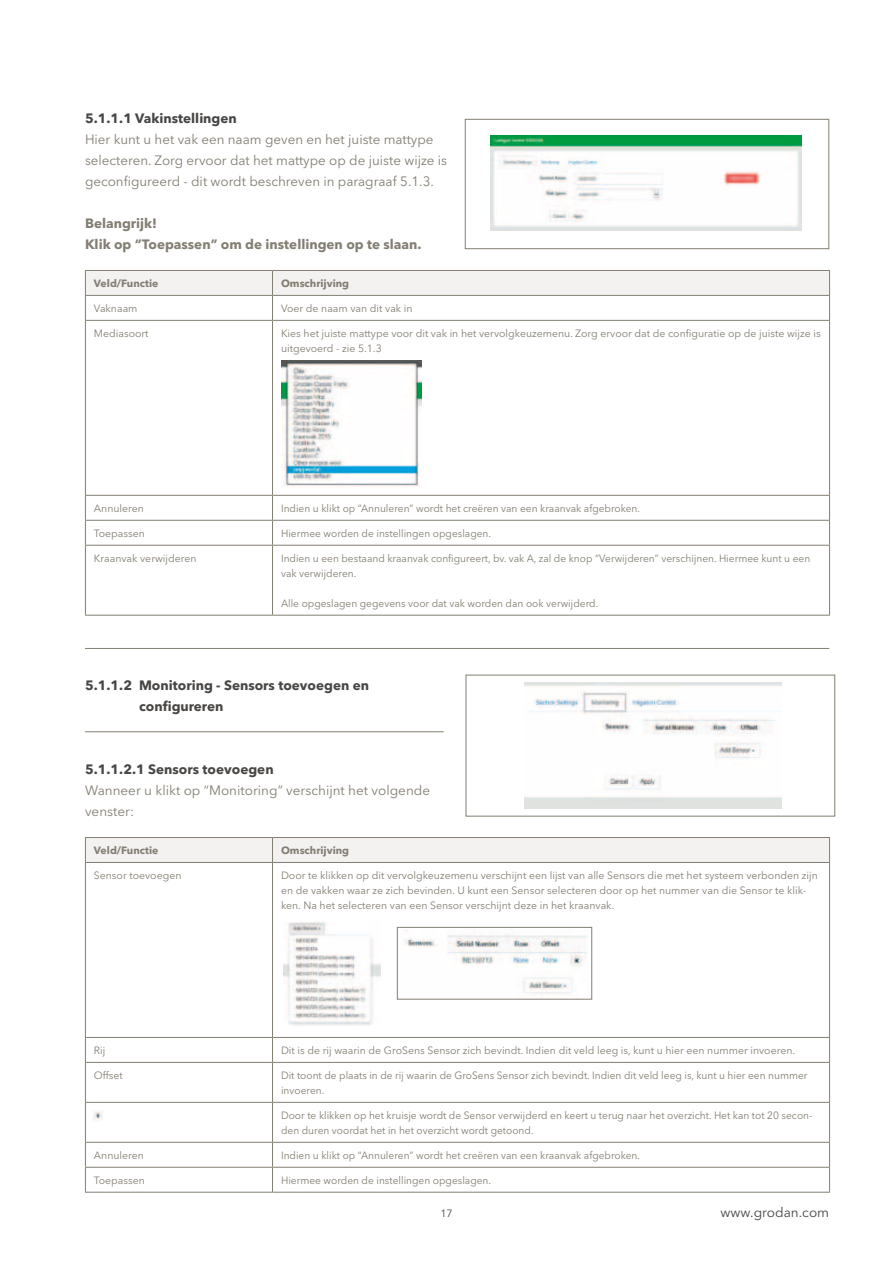
<style>
.page{position:relative;width:893px;height:1263px;background:#fff}
.page>*{position:absolute;margin:0;border:0;box-sizing:border-box;transform-origin:0 0}
.t1{font:13.5px/21px "Avenir Next LT Pro";color:#837e72}
.t2{font:700 13.5px/21px "Avenir Next LT Pro";color:#484644}
.t3{font:700 13.5px/21px "Avenir Next LT Pro";color:#837e72}
.t4{font:13.5px "Avenir Next LT Pro";color:#484644}
.t5{font:10.5px/15px "Avenir Next LT Pro";color:#837e72}
.t6{font:700 10.5px "Avenir Next LT Pro";color:#837e72}
.t7{font:10.5px "Avenir Next LT Pro";color:#484644}
</style>
<div class="page">
<img style="left:491px;top:136px;width:311px;height:94px">
<div style="left:465px;top:119px;width:364px;height:130px;border:1px solid #837e72"></div>
<hr style="left:85px;top:648px;width:744px;height:1px;background:#837e72">
<hr style="left:85px;top:731px;width:359px;height:1px;background:#837e72">
<svg style="left:85px;top:270px;width:745px;height:50px"></svg>
<hr style="left:85px;top:320px;width:188px;height:1px;background:#837e72">
<hr style="left:85px;top:321px;width:1px;height:174px;background:#837e72">
<hr style="left:273px;top:320px;width:557px;height:1px;background:#837e72">
<hr style="left:272px;top:321px;width:1px;height:174px;background:#837e72">
<hr style="left:829px;top:321px;width:1px;height:174px;background:#837e72">
<hr style="left:85px;top:495px;width:188px;height:1px;background:#837e72">
<hr style="left:273px;top:495px;width:557px;height:1px;background:#837e72">
<hr style="left:85px;top:520px;width:188px;height:1px;background:#837e72">
<svg style="left:85px;top:496px;width:1px;height:49px"></svg>
<hr style="left:273px;top:520px;width:557px;height:1px;background:#837e72">
<svg style="left:272px;top:496px;width:1px;height:49px"></svg>
<svg style="left:829px;top:496px;width:1px;height:49px"></svg>
<hr style="left:85px;top:545px;width:188px;height:1px;background:#837e72">
<hr style="left:85px;top:546px;width:1px;height:69px;background:#837e72">
<hr style="left:273px;top:545px;width:557px;height:1px;background:#837e72">
<hr style="left:272px;top:546px;width:1px;height:69px;background:#837e72">
<hr style="left:829px;top:546px;width:1px;height:69px;background:#837e72">
<hr style="left:85px;top:615px;width:188px;height:1px;background:#837e72">
<hr style="left:273px;top:615px;width:557px;height:1px;background:#837e72">
<div style="left:85px;top:837px;width:745px;height:25px;background:#f3f2f1"></div>
<hr style="left:85px;top:862px;width:188px;height:1px;background:#837e72">
<hr style="left:85px;top:863px;width:1px;height:174px;background:#837e72">
<hr style="left:273px;top:862px;width:557px;height:1px;background:#837e72">
<hr style="left:272px;top:863px;width:1px;height:174px;background:#837e72">
<hr style="left:829px;top:863px;width:1px;height:174px;background:#837e72">
<hr style="left:85px;top:1037px;width:188px;height:1px;background:#837e72">
<svg style="left:85px;top:1038px;width:1px;height:24px"></svg>
<hr style="left:273px;top:1037px;width:557px;height:1px;background:#837e72">
<svg style="left:272px;top:1038px;width:1px;height:24px"></svg>
<svg style="left:829px;top:1038px;width:1px;height:24px"></svg>
<hr style="left:85px;top:1062px;width:188px;height:1px;background:#837e72">
<hr style="left:85px;top:1063px;width:1px;height:39px;background:#837e72">
<hr style="left:273px;top:1062px;width:557px;height:1px;background:#837e72">
<hr style="left:272px;top:1063px;width:1px;height:39px;background:#837e72">
<hr style="left:829px;top:1063px;width:1px;height:39px;background:#837e72">
<hr style="left:85px;top:1102px;width:188px;height:1px;background:#837e72">
<hr style="left:85px;top:1103px;width:1px;height:39px;background:#837e72">
<hr style="left:273px;top:1102px;width:557px;height:1px;background:#837e72">
<hr style="left:272px;top:1103px;width:1px;height:39px;background:#837e72">
<hr style="left:829px;top:1103px;width:1px;height:39px;background:#837e72">
<hr style="left:85px;top:1142px;width:188px;height:1px;background:#837e72">
<hr style="left:273px;top:1142px;width:557px;height:1px;background:#837e72">
<hr style="left:85px;top:1167px;width:188px;height:1px;background:#837e72">
<svg style="left:85px;top:1143px;width:1px;height:49px"></svg>
<hr style="left:273px;top:1167px;width:557px;height:1px;background:#837e72">
<svg style="left:272px;top:1143px;width:1px;height:49px"></svg>
<svg style="left:829px;top:1143px;width:1px;height:49px"></svg>
<hr style="left:85px;top:1192px;width:188px;height:1px;background:#837e72">
<hr style="left:273px;top:1192px;width:557px;height:1px;background:#837e72">
<img style="left:282px;top:360px;width:139px;height:126px">
<img style="left:524px;top:682px;width:257px;height:126px">
<div style="left:466px;top:675px;width:369px;height:141px;border:1px solid #837e72"></div>
<img style="left:283px;top:922px;width:98px;height:104px">
<img style="left:404px;top:929px;width:183px;height:66px">
<div style="left:397px;top:927px;width:195px;height:72px;border:1px solid #837e72"></div>
<svg style="left:93px;top:1110px;width:10px;height:11px"></svg>
<p class="t2" style="left:85px;top:108px;width:153px">5.1.1.1 Vakinstellingen</p>
<p class="t1" style="left:85px;top:129px;width:364px">Hier kunt u het vak een naam geven en het juiste mattype selecteren. Zorg ervoor dat het mattype op de juiste wijze is geconfigureerd - dit wordt beschreven in paragraaf 5.1.3.</p>
<p class="t3" style="left:85px;top:213px;width:338px">Belangrijk!<br>Klik op “Toepassen” om de instellingen op te slaan.</p>
<p class="t6" style="left:94px;top:277px;width:66px">Veld/Functie</p>
<p class="t6" style="left:281px;top:277px;width:70px">Omschrijving</p>
<p class="t5" style="left:94px;top:301px;width:45px">Vaknaam</p>
<p class="t5" style="left:281px;top:301px;width:133px">Voer de naam van dit vak in</p>
<p class="t5" style="left:94px;top:326px;width:56px">Mediasoort</p>
<p class="t5" style="left:281px;top:326px;width:541px">Kies het juiste mattype voor dit vak in het vervolgkeuzemenu. Zorg ervoor dat de configuratie op de juiste wijze is uitgevoerd - zie 5.1.3</p>
<p class="t5" style="left:94px;top:501px;width:52px">Annuleren</p>
<p class="t5" style="left:281px;top:501px;width:361px">Indien u klikt op “Annuleren” wordt het creëren van een kraanvak afgebroken.</p>
<p class="t5" style="left:94px;top:525px;width:53px">Toepassen</p>
<p class="t5" style="left:281px;top:525px;width:212px">Hiermee worden de instellingen opgeslagen.</p>
<p class="t5" style="left:94px;top:550px;width:104px">Kraanvak verwijderen</p>
<p class="t5" style="left:281px;top:550px;width:531px">Indien u een bestaand kraanvak configureert, bv. vak A, zal de knop “Verwijderen” verschijnen. Hiermee kunt u een vak verwijderen.</p>
<p class="t5" style="left:281px;top:595px;width:319px">Alle opgeslagen gegevens voor dat vak worden dan ook verwijderd.</p>
<p class="t2" style="left:139px;top:675px;width:232px;text-indent:-54px">5.1.1.2 Monitoring - Sensors toevoegen en configureren</p>
<p class="t2" style="left:85px;top:759px;width:190px">5.1.1.2.1 Sensors toevoegen</p>
<p class="t1" style="left:85px;top:780px;width:347px">Wanneer u klikt op “Monitoring” verschijnt het volgende venster:</p>
<p class="t6" style="left:94px;top:844px;width:66px">Veld/Functie</p>
<p class="t6" style="left:281px;top:844px;width:70px">Omschrijving</p>
<p class="t5" style="left:94px;top:868px;width:89px">Sensor toevoegen</p>
<p class="t5" style="left:281px;top:868px;width:538px">Door te klikken op dit vervolgkeuzemenu verschijnt een lijst van alle Sensors die met het systeem verbonden zijn en de vakken waar ze zich bevinden. U kunt een Sensor selecteren door op het nummer van die Sensor te klik&shy;ken. Na het selecteren van een Sensor verschijnt deze in het kraanvak.</p>
<p class="t5" style="left:94px;top:1043px;width:13px">Rij</p>
<p class="t5" style="left:281px;top:1043px;width:516px">Dit is de rij waarin de GroSens Sensor zich bevindt. Indien dit veld leeg is, kunt u hier een nummer invoeren.</p>
<p class="t5" style="left:94px;top:1068px;width:30px">Offset</p>
<p class="t5" style="left:281px;top:1068px;width:528px">Dit toont de plaats in de rij waarin de GroSens Sensor zich bevindt. Indien dit veld leeg is, kunt u hier een nummer invoeren.</p>
<p class="t5" style="left:281px;top:1107px;width:533px">Door te klikken op het kruisje wordt de Sensor verwijderd en keert u terug naar het overzicht. Het kan tot 20 secon&shy;den duren voordat het in het overzicht wordt getoond.</p>
<p class="t5" style="left:94px;top:1147px;width:52px">Annuleren</p>
<p class="t5" style="left:281px;top:1147px;width:361px">Indien u klikt op “Annuleren” wordt het creëren van een kraanvak afgebroken.</p>
<p class="t5" style="left:94px;top:1172px;width:53px">Toepassen</p>
<p class="t5" style="left:281px;top:1172px;width:212px">Hiermee worden de instellingen opgeslagen.</p>
<p class="t7" style="left:440px;top:1207px;width:14px">17</p>
<p class="t4" style="left:720px;top:1204px;width:110px">www.grodan.com</p>
</div>
